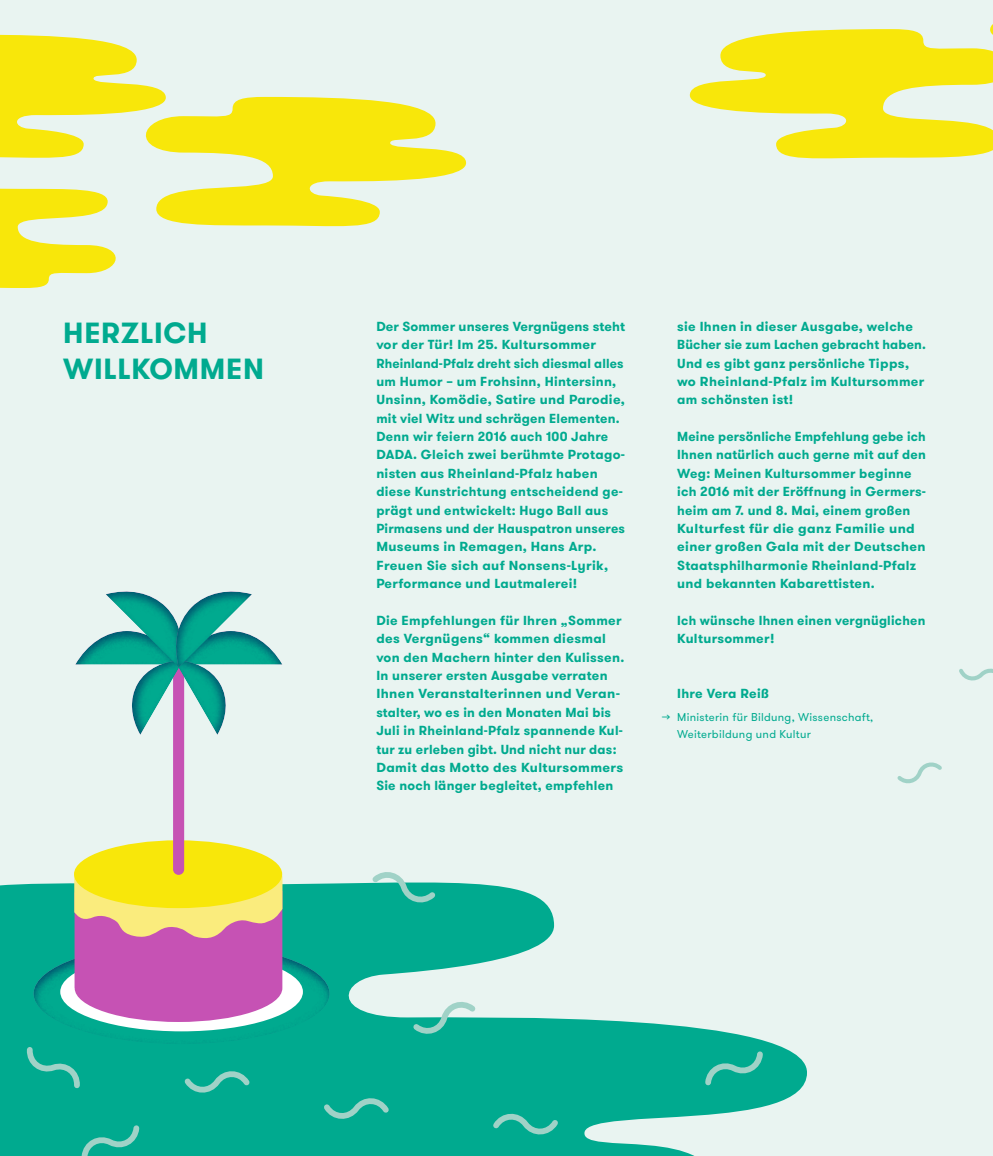
<style>
.page{position:relative;width:993px;height:1156px;background:#fff}
.page>*{position:absolute;margin:0;border:0;box-sizing:border-box;transform-origin:0 0}
.t1{font:700 29.05px/36.4px "GT Walsheim";letter-spacing:.025em;color:#00aa8f}
.t2{font:700 13.12px/18.4px "GT Walsheim";letter-spacing:.025em;color:#00aa8f}
.t3{font:700 13.12px/18.4px "GT Walsheim";letter-spacing:.025em;color:#00aa8f;scale:.96 1}
.t4{font:11.38px/16.6px "GT Walsheim";letter-spacing:.025em;color:#00aa8f}
</style>
<div class="page">
<div style="left:0;top:0;width:992px;height:1156px;background:#e9f4f1"></div>
<svg style="left:897px;top:762px;width:45px;height:22px"></svg>
<svg style="left:959px;top:668px;width:33px;height:13px"></svg>
<svg style="left:0;top:35px;width:466px;height:253px"></svg>
<svg style="left:689px;top:25px;width:303px;height:134px"></svg>
<svg style="left:0;top:872px;width:806px;height:284px;fill:#00aa8f"></svg>
<svg style="left:179px;top:1063px;width:75px;height:29px;background:#1fb199"></svg>
<svg style="left:24px;top:1047px;width:58px;height:44px;background:#1bb098"></svg>
<svg style="left:408px;top:998px;width:72px;height:37px"></svg>
<svg style="left:78px;top:1122px;width:65px;height:34px;background:#1eb199"></svg>
<svg style="left:488px;top:1114px;width:75px;height:28px;background:#20b29a"></svg>
<svg style="left:367px;top:872px;width:73px;height:35px"></svg>
<svg style="left:319px;top:1098px;width:74px;height:29px;background:#20b19a"></svg>
<div style="left:17px;top:930px;width:327px;height:117px;background:#c652b4;opacity:.75"></div>
<div style="left:60px;top:952px;width:243px;height:79px;background:#fff;border-radius:50%"></div>
<svg style="left:74px;top:591px;width:208px;height:431px"></svg>
<svg style="left:701px;top:1048px;width:65px;height:41px;background:#19b098"></svg>
<h1 class="t1" style="left:63px;top:315px;width:181px">Herzlich<br>Willkommen</h1>
<p class="t2" style="left:376px;top:317px;width:250px">Der Sommer unseres Vergnügens steht vor der Tür! Im 25. Kultursommer Rheinland-Pfalz dreht sich diesmal alles um Humor – um Frohsinn, Hintersinn, Unsinn, Komödie, Satire und Parodie, mit viel Witz und schrägen Elementen.<br>Denn wir feiern 2016 auch 100 Jahre DADA. Gleich zwei berühmte Protago&shy;nisten aus Rheinland-Pfalz haben diese Kunstrichtung entscheidend ge&shy;prägt und entwickelt: Hugo Ball aus Pirmasens und der Hauspatron unseres Museums in Remagen, Hans Arp.<br>Freuen Sie sich auf Nonsens-Lyrik, Performance und Lautmalerei!</p>
<p class="t2" style="left:376px;top:611px;width:249px">Die Empfehlungen für Ihren „Sommer des Vergnügens“ kommen diesmal von den Machern hinter den Kulissen.<br>In unserer ersten Ausgabe verraten Ihnen Veranstalterinnen und Veran&shy;stalter, wo es in den Monaten Mai bis Juli in Rheinland-Pfalz spannende Kul&shy;tur zu erleben gibt. Und nicht nur das:<br>Damit das Motto des Kultursommers Sie noch länger begleitet, empfehlen</p>
<p class="t2" style="left:677px;top:317px;width:250px">sie Ihnen in dieser Ausgabe, welche<br>Bücher sie zum Lachen gebracht haben.<br>Und es gibt ganz persönliche Tipps, wo Rheinland-Pfalz im Kultursommer am schönsten ist!</p>
<p class="t3" style="left:677px;top:427px;width:260px">Meine persönliche Empfehlung gebe ich Ihnen natürlich auch gerne mit auf den Weg: Meinen Kultursommer beginne ich 2016 mit der Eröffnung in Germers&shy;heim am 7. und 8. Mai, einem großen Kulturfest für die ganz Familie und einer großen Gala mit der Deutschen Staatsphilharmonie Rheinland-Pfalz und bekannten Kabarettisten.</p>
<p class="t3" style="left:677px;top:611px;width:260px">Ich wünsche Ihnen einen vergnüglichen<br>Kultursommer!</p>
<p class="t2" style="left:677px;top:685px;width:93px">Ihre Vera Reiß</p>
<p class="t4" style="left:677px;top:709px;width:198px;text-indent:-15px">→ Ministerin für Bildung, Wissenschaft,<br>Weiterbildung und Kultur</p>
</div>
